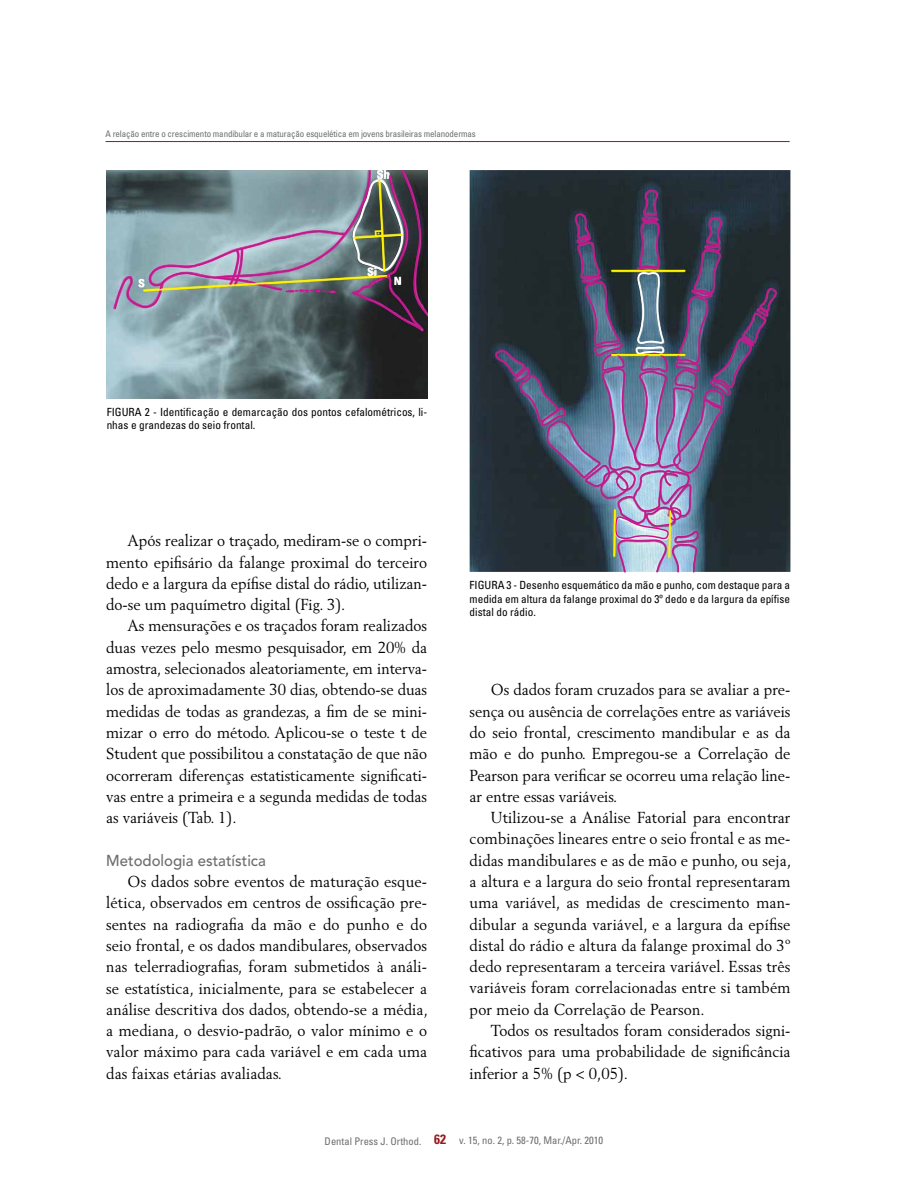
<style>
.page{position:relative;width:918px;height:1188px;background:#fff}
.page>*{position:absolute;margin:0;border:0;box-sizing:border-box;transform-origin:0 0}
.t1{font:15.75px/21.3px "Berling";color:#000;text-align:justify;scale:.95 1}
.t2{font:500 15.75px "Avenir";color:#6d6e71;scale:.95 1}
.t3{font:700 condensed 12.3px "Univers";color:#fff}
.t4{font:condensed 11.25px/13.5px "Univers";color:#000}
.t5{font:700 condensed 11.25px "Univers";color:#fff}
.t6{font:condensed 10.5px "Univers";color:#6d6e71}
.t7{font:condensed 9px "Univers";letter-spacing:-.015em;color:#6d6e71}
.s1{font-weight:700;font-size:13.5px;color:#931b1a}
</style>
<div class="page">
<img style="left:107px;top:170px;width:320px;height:228px">
<img style="left:470px;top:170px;width:320px;height:402px">
<img style="left:114px;top:170px;width:314px;height:160px">
<img style="left:494px;top:190px;width:283px;height:383px">
<hr style="left:612px;top:270px;width:73px;height:1px;background:#fff200">
<hr style="left:612px;top:354px;width:73px;height:1px;background:#fff200">
<hr style="left:106px;top:141px;width:684px;height:1px;background:#931b1a">
<p class="t7" style="left:106px;top:128px;width:372px">A relação entre o crescimento mandibular e a maturação esquelética em jovens brasileiras melanodermas</p>
<p class="t3" style="left:377px;top:167px;width:14px">Sh</p>
<p class="t5" style="left:367px;top:265px;width:11px">Si</p>
<p class="t5" style="left:138px;top:276px;width:8px">S</p>
<p class="t5" style="left:394px;top:274px;width:9px">N</p>
<p class="t4" style="left:107px;top:405px;width:322px">figura 2 - Identificação e demarcação dos pontos cefalométricos, li&shy;nhas e grandezas do seio frontal.</p>
<p class="t1" style="left:106px;top:530px;width:339px;text-indent:21px">Após realizar o traçado, mediram-se o compri&shy;mento epifisário da falange proximal do terceiro dedo e a largura da epífise distal do rádio, utilizan&shy;do-se um paquímetro digital (Fig. 3).</p>
<p class="t1" style="left:106px;top:615px;width:339px;text-indent:21px">As mensurações e os traçados foram realizados duas vezes pelo mesmo pesquisador, em 20% da amostra, selecionados aleatoriamente, em interva&shy;los de aproximadamente 30 dias, obtendo-se duas medidas de todas as grandezas, a fim de se mini&shy;mizar o erro do método. Aplicou-se o teste t de Student que possibilitou a constatação de que não ocorreram diferenças estatisticamente significati&shy;vas entre a primeira e a segunda medidas de todas as variáveis (Tab. 1).</p>
<p class="t2" style="left:106px;top:851px;width:170px">Metodologia estatística</p>
<p class="t1" style="left:106px;top:871px;width:340px;text-indent:21px">Os dados sobre eventos de maturação esque&shy;lética, observados em centros de ossificação pre&shy;sentes na radiografia da mão e do punho e do seio frontal, e os dados mandibulares, observados nas telerradiografias, foram submetidos à análi&shy;se estatística, inicialmente, para se estabelecer a análise descritiva dos dados, obtendo-se a média, a mediana, o desvio-padrão, o valor mínimo e o valor máximo para cada variável e em cada uma das faixas etárias avaliadas.</p>
<p class="t4" style="left:470px;top:578px;width:322px;text-align:justify">figura 3 - Desenho esquemático da mão e punho, com destaque para a medida em altura da falange proximal do 3º dedo e da largura da epífise distal do rádio.</p>
<p class="t1" style="left:470px;top:679px;width:339px;text-indent:21px">Os dados foram cruzados para se avaliar a pre&shy;sença ou ausência de correlações entre as variáveis do seio frontal, crescimento mandibular e as da mão e do punho. Empregou-se a Correlação de Pearson para verificar se ocorreu uma relação line&shy;ar entre essas variáveis.</p>
<p class="t1" style="left:470px;top:807px;width:340px;text-indent:21px">Utilizou-se a Análise Fatorial para encontrar combinações lineares entre o seio frontal e as me&shy;didas mandibulares e as de mão e punho, ou seja, a altura e a largura do seio frontal representaram uma variável, as medidas de crescimento man&shy;dibular a segunda variável, e a largura da epífise distal do rádio e altura da falange proximal do 3º dedo representaram a terceira variável. Essas três variáveis foram correlacionadas entre si também por meio da Correlação de Pearson.</p>
<p class="t1" style="left:470px;top:1020px;width:339px;text-indent:21px">Todos os resultados foram considerados signi&shy;ficativos para uma probabilidade de significância inferior a 5% (p &lt; 0,05).</p>
<p class="t6" style="left:325px;top:1134px;width:280px">Dental Press J. Orthod. <span class="s1">62</span> v. 15, no. 2, p. 58-70, Mar./Apr. 2010</p>
</div>
